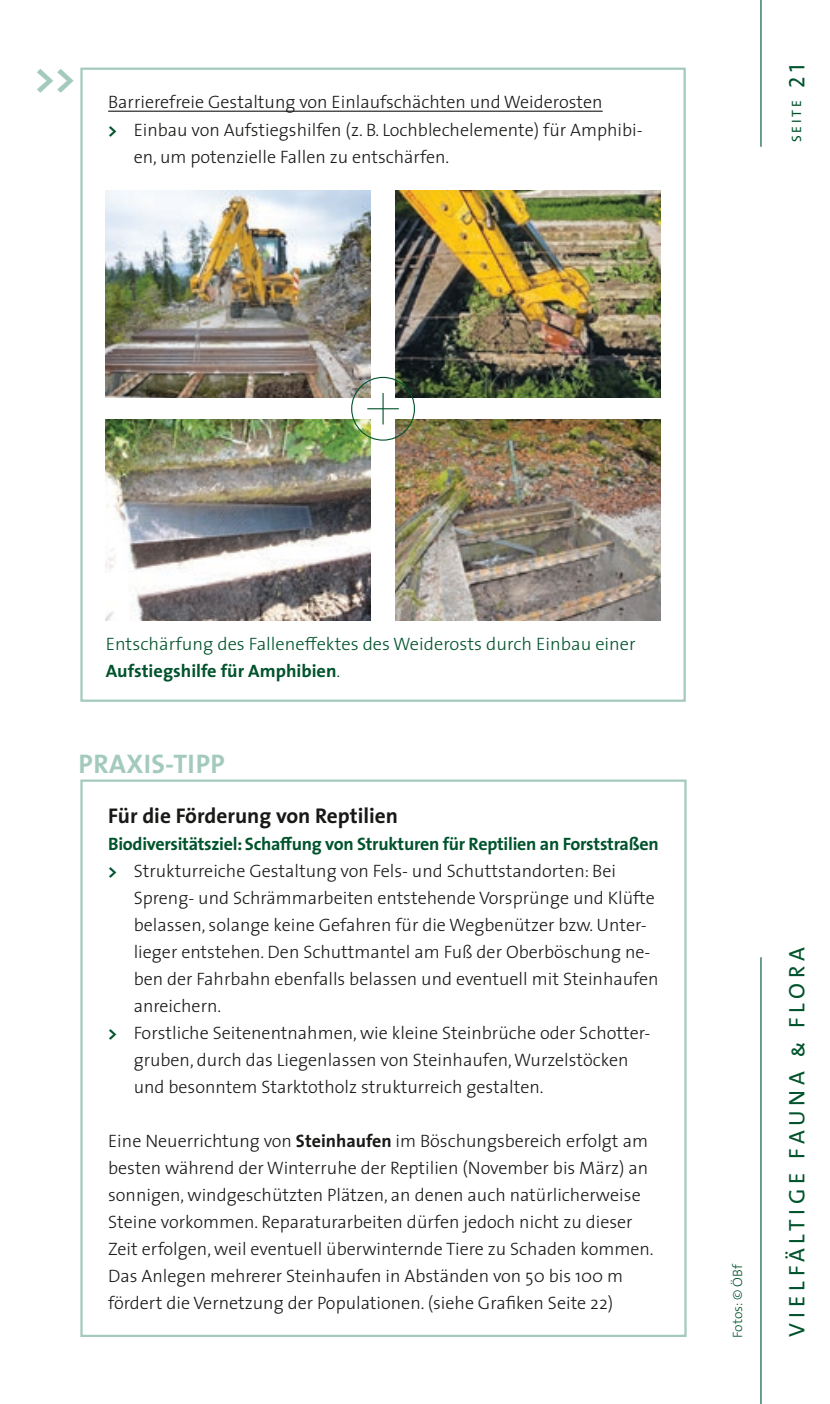
<style>
.page{position:relative;width:830px;height:1404px;background:#fff}
.page>*{position:absolute;margin:0;border:0;box-sizing:border-box;transform-origin:0 0}
.t1{font:40.5px "The Sans CV Bold";color:#a4cabc}
.t2{font:27px "The Sans CV Bold";letter-spacing:.025em;color:#a4cabc}
.t3{font:22.5px "The Sans CV Caps";letter-spacing:.21em;color:#00532c}
.t4{font:21.38px "The Sans CV Bold";color:#181817}
.t5{font:18px/27px "The Sans CV Light";color:#181817}
.t6{font:18px "The Sans CV Bold";letter-spacing:-.015em;color:#00532c}
.t7{font:18px "The Sans CV Light";color:#00532c}
.t8{font:13.5px "The Sans CV Light";color:#00532c}
.t9{font:13.5px "The Sans CV Caps";letter-spacing:.21em;color:#00532c}
.s1{font-family:"The Sans CV Bold";color:#00532c}
.s2{font-size:22.5px}
.s3{font-family:"The Sans CV Light"}
.s4{font-family:"The Sans CV Bold"}
</style>
<div class="page">
<hr style="left:760px;top:957px;width:1px;height:446px;background:#00532c">
<hr style="left:760px;top:0;width:1px;height:147px;background:#00532c">
<hr style="left:108px;top:111px;width:494px;height:1px;background:#181817">
<img style="left:106px;top:190px;width:264px;height:208px">
<img style="left:395px;top:190px;width:265px;height:208px">
<img style="left:106px;top:419px;width:264px;height:202px">
<img style="left:395px;top:419px;width:265px;height:202px">
<div style="left:351px;top:377px;width:64px;height:63px;border:1px solid #00532c;border-radius:50%"></div>
<hr style="left:367px;top:408px;width:31px;height:1px;background:#00532c">
<hr style="left:382px;top:393px;width:1px;height:31px;background:#00532c">
<div style="left:80px;top:779px;width:606px;height:557px;border:2px solid #a4cabc"></div>
<h1 class="t1" style="left:35px;top:43px;width:42px">&gt;&gt;</h1>
<p class="t5" style="left:108px;top:88px;width:496px">Barrierefreie Gestaltung von Einlaufschächten und Weiderosten</p>
<p class="t5" style="left:108px;top:115px;width:535px"><span class="s1">&gt;</span> Einbau von Aufstiegshilfen (z. B. Lochblechelemente) für Amphibi-</p>
<p class="t5" style="left:134px;top:142px;width:317px">en, um potenzielle Fallen zu entschärfen.</p>
<p class="t9" style="left:785px;top:142px;width:79px;rotate:-90deg">SEite <span class="s2">21</span></p>
<p class="t7" style="left:106px;top:629px;width:531px">Entschärfung des Falleneffektes des Weiderosts durch Einbau einer</p>
<p class="t6" style="left:106px;top:656px;width:236px">Aufstiegshilfe für Amphibien<span class="s3">.</span></p>
<h2 class="t2" style="left:79px;top:741px;width:132px">praxis-tipp</h2>
<p class="t4" style="left:108px;top:797px;width:291px">Für die Förderung von Reptilien</p>
<p class="t6" style="left:108px;top:828px;width:551px">Biodiversitätsziel: Schaffung von Strukturen für Reptilien an Forststraßen</p>
<p class="t5" style="left:108px;top:856px;width:509px"><span class="s1">&gt;</span> Strukturreiche Gestaltung von Fels- und Schuttstandorten: Bei</p>
<p class="t5" style="left:134px;top:883px;width:522px">Spreng- und Schrämmarbeiten entstehende Vorsprünge und Klüfte</p>
<p class="t5" style="left:134px;top:910px;width:514px">belassen, solange keine Gefahren für die Wegbenützer bzw. Unter-</p>
<p class="t5" style="left:134px;top:937px;width:518px">lieger entstehen. Den Schuttmantel am Fuß der Oberböschung ne-</p>
<p class="t5" style="left:134px;top:964px;width:526px">ben der Fahrbahn ebenfalls belassen und eventuell mit Steinhaufen</p>
<p class="t5" style="left:134px;top:991px;width:89px">anreichern.</p>
<p class="t5" style="left:108px;top:1018px;width:543px"><span class="s1">&gt;</span> Forstliche Seitenentnahmen, wie kleine Steinbrüche oder Schotter-</p>
<p class="t5" style="left:134px;top:1045px;width:496px">gruben, durch das Liegenlassen von Steinhaufen, Wurzelstöcken</p>
<p class="t5" style="left:134px;top:1072px;width:411px">und besonntem Starktotholz strukturreich gestalten.</p>
<p class="t5" style="left:108px;top:1126px;width:546px">Eine Neuerrichtung von <span class="s4">Steinhaufen</span> im Böschungsbereich erfolgt am besten während der Winterruhe der Reptilien (November bis März) an sonnigen, windgeschützten Plätzen, an denen auch natürlicherweise Steine vorkommen. Reparaturarbeiten dürfen jedoch nicht zu dieser Zeit erfolgen, weil eventuell überwinternde Tiere zu Schaden kommen.<br>Das Anlegen mehrerer Steinhaufen in Abständen von 50 bis 100 m fördert die Vernetzung der Populationen. (siehe Grafiken Seite 22)</p>
<p class="t8" style="left:726px;top:1337px;width:75px;rotate:-90deg">Fotos: © ÖBf</p>
<p class="t3" style="left:777px;top:1336px;width:391px;rotate:-90deg">vie lfältige fauna &amp; F lora</p>
</div>
